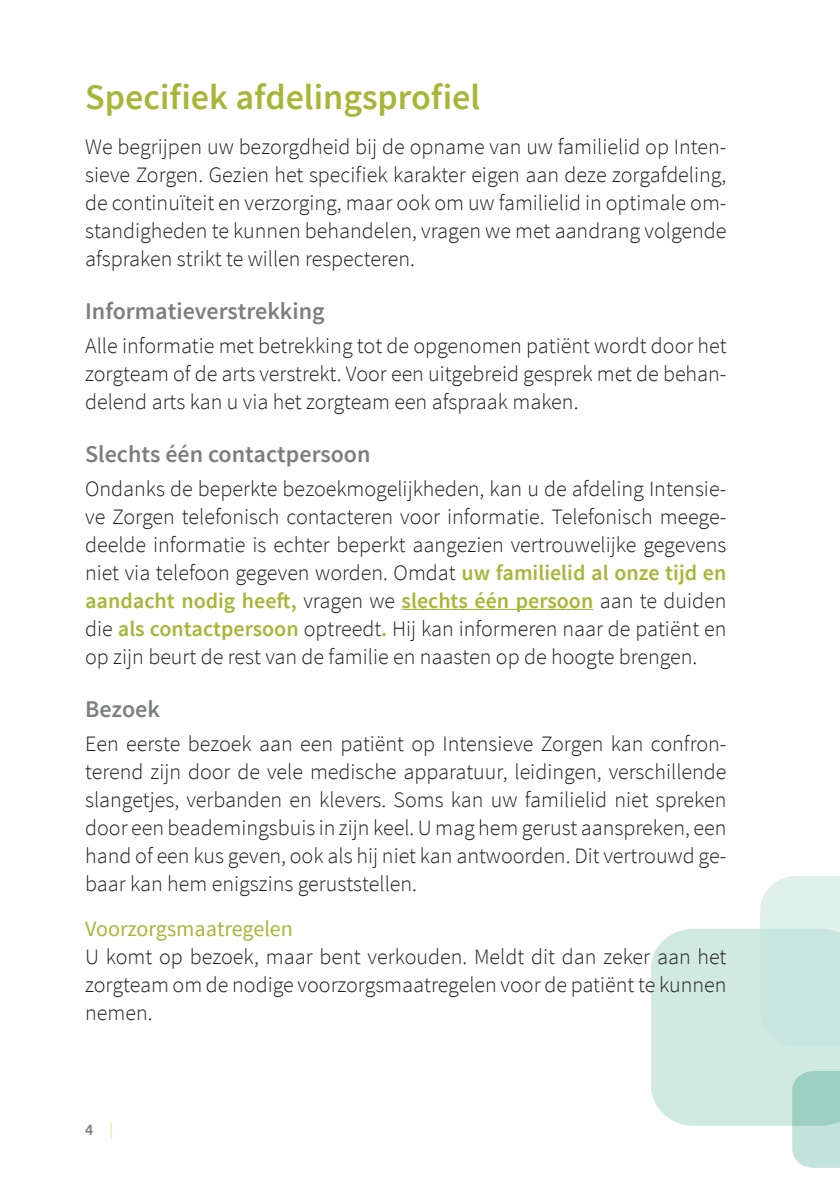
<style>
.page{position:relative;width:840px;height:1191px;background:#fff}
.page>*{position:absolute;margin:0;border:0;box-sizing:border-box;transform-origin:0 0}
.titel{font:600 36px "Source Sans Pro";color:#a8b637}
.ondertitel{font:600 24px "Source Sans Pro";color:#7d7e81}
.body{font:300 22px/28px "Source Sans Pro";color:#231f20;text-align:justify}
.sub_ondertitel{font:22px "Source Sans Pro";color:#a8b637}
.t1{font:600 16px "Source Sans Pro";color:#7d7e81}
.s1{font-weight:600;color:#a8b637}
.s2{font-weight:300;color:#ccdc42}
</style>
<div class="page">
<svg style="left:651px;top:876px;width:188px;height:291px"></svg>
<hr style="left:401px;top:609px;width:192px;height:1px;background:#a8b637">
<p class="titel" style="left:85px;top:75px;width:396px">Specifiek afdelingsprofiel</p>
<p class="body" style="left:85px;top:133px;width:642px">We begrijpen uw bezorgdheid bij de opname van uw familielid op Inten&shy;sieve Zorgen. Gezien het specifiek karakter eigen aan deze zorgafdeling, de continuïteit en verzorging, maar ook om uw familielid in optimale om&shy;standigheden te kunnen behandelen, vragen we met aandrang volgende afspraken strikt te willen respecteren.</p>
<p class="ondertitel" style="left:85px;top:296px;width:241px">Informatieverstrekking</p>
<p class="body" style="left:85px;top:332px;width:642px">Alle informatie met betrekking tot de opgenomen patiënt wordt door het zorgteam of de arts verstrekt. Voor een uitgebreid gesprek met de behan&shy;delend arts kan u via het zorgteam een afspraak maken.</p>
<p class="ondertitel" style="left:85px;top:439px;width:287px">Slechts één contactpersoon</p>
<p class="body" style="left:85px;top:474px;width:642px">Ondanks de beperkte bezoekmogelijkheden, kan u de afdeling Intensie&shy;ve Zorgen telefonisch contacteren voor informatie. Telefonisch meege&shy;deelde informatie is echter beperkt aangezien vertrouwelijke gegevens niet via telefoon gegeven worden. Omdat <span class="s1">uw familielid al onze tijd en aandacht nodig heeft,</span> vragen we <span class="s1">slechts één persoon</span> aan te duiden die <span class="s1">als contactpersoon</span> optreedt<span class="s1">.</span> Hij kan informeren naar de patiënt en op zijn beurt de rest van de familie en naasten op de hoogte brengen.</p>
<p class="ondertitel" style="left:85px;top:693px;width:76px">Bezoek</p>
<p class="body" style="left:85px;top:729px;width:642px">Een eerste bezoek aan een patiënt op Intensieve Zorgen kan confron&shy;terend zijn door de vele medische apparatuur, leidingen, verschillende slangetjes, verbanden en klevers. Soms kan uw familielid niet spreken door een beademingsbuis in zijn keel. U mag hem gerust aanspreken, een hand of een kus geven, ook als hij niet kan antwoorden. Dit vertrouwd ge&shy;baar kan hem enigszins geruststellen.</p>
<p class="sub_ondertitel" style="left:85px;top:914px;width:209px">Voorzorgsmaatregelen</p>
<p class="body" style="left:85px;top:942px;width:642px">U komt op bezoek, maar bent verkouden. Meldt dit dan zeker aan het zorgteam om de nodige voorzorgsmaatregelen voor de patiënt te kunnen nemen.</p>
<p class="t1" style="left:85px;top:1119px;width:29px">4 <span class="s2">|</span></p>
</div>
